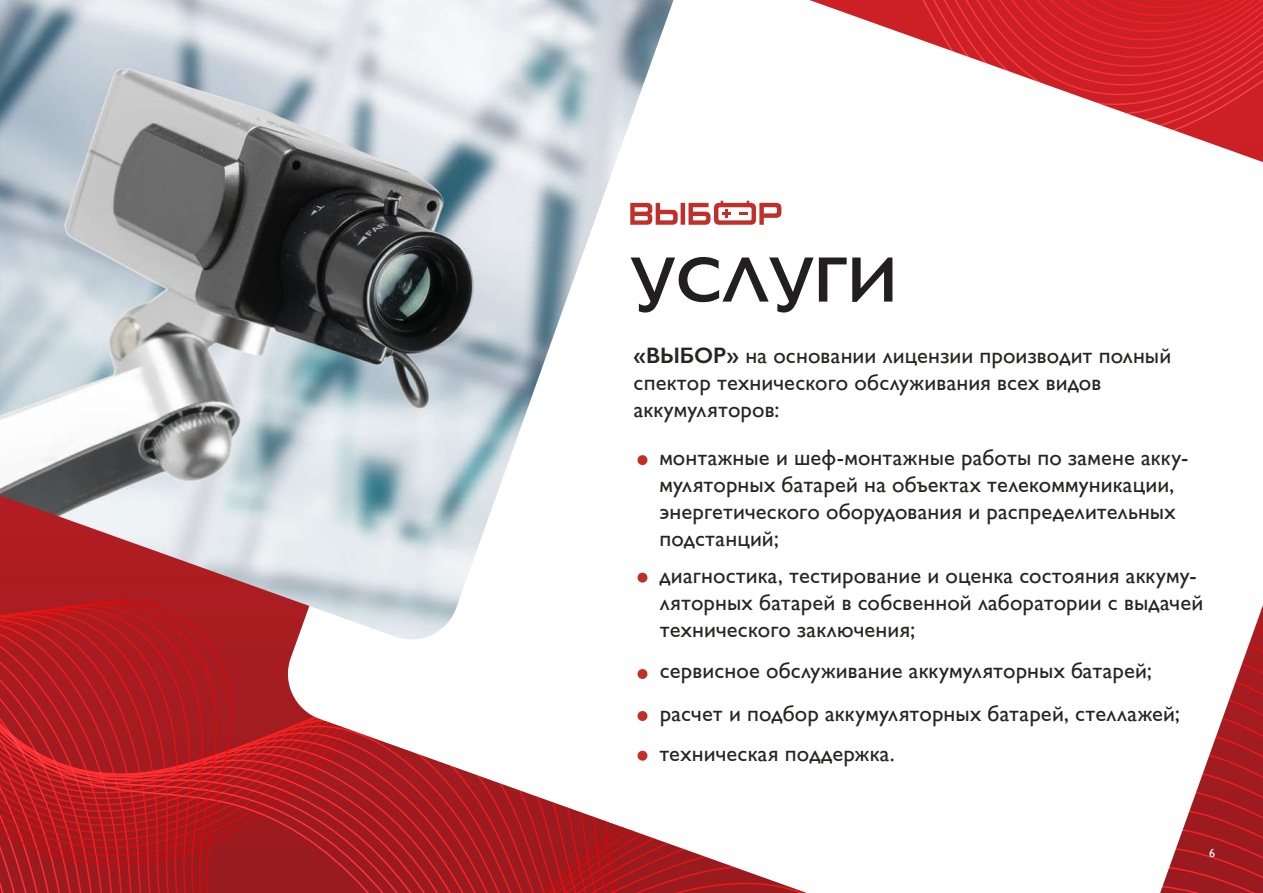
<style>
.page{position:relative;width:1263px;height:893px;background:#fff}
.page>*{position:absolute;margin:0;border:0;box-sizing:border-box;transform-origin:0 0}
.t1{font:600 64.65px "Gill Sans";color:#231f20}
.t2{font:22.5px/27px "Gill Sans";letter-spacing:.005em;color:#252523}
.t3{font:12px "Gill Sans";color:#fff}
.s1{font-weight:600}
</style>
<div class="page">
<svg style="left:673px;top:0;width:590px;height:215px"></svg>
<svg style="left:1160px;top:605px;width:103px;height:288px"></svg>
<svg style="left:0;top:646px;width:807px;height:247px"></svg>
<img style="left:0;top:0;width:673px;height:646px">
<svg style="left:630px;top:201px;width:151px;height:24px"></svg>
<div style="left:637px;top:573px;width:10px;height:10px;background:#c12f2a;border-radius:50%"></div>
<div style="left:637px;top:669px;width:10px;height:10px;background:#c12f2a;border-radius:50%"></div>
<div style="left:637px;top:711px;width:10px;height:10px;background:#c12f2a;border-radius:50%"></div>
<div style="left:637px;top:751px;width:10px;height:10px;background:#c12f2a;border-radius:50%"></div>
<div style="left:637px;top:455px;width:10px;height:10px;background:#c12f2a;border-radius:50%"></div>
<svg style="left:1213px;top:664px;width:50px;height:229px;background:#ae3337"></svg>
<h1 class="t1" style="left:630px;top:241px;width:269px">УСЛУГИ</h1>
<p class="t2" style="left:634px;top:341px;width:539px"><span class="s1">«ВЫБОР»</span> на основании лицензии производит полный спектор технического обслуживания всех видов аккумуляторов:</p>
<p class="t2" style="left:659px;top:444px;width:531px">монтажные и шеф-монтажные работы по замене акку&shy;муляторных батарей на объектах телекоммуникации, энергетического оборудования и распределительных подстанций;</p>
<p class="t2" style="left:660px;top:561px;width:545px">диагностика, тестирование и оценка состояния аккуму&shy;ляторных батарей в собсвенной лаборатории с выдачей технического заключения;</p>
<p class="t2" style="left:660px;top:656px;width:494px">сервисное обслуживание аккумуляторных батарей;</p>
<p class="t2" style="left:660px;top:700px;width:522px">расчет и подбор аккумуляторных батарей, стеллажей;</p>
<p class="t2" style="left:659px;top:740px;width:237px">техническая поддержка.</p>
<p class="t3" style="left:1209px;top:845px;width:7px">6</p>
</div>
